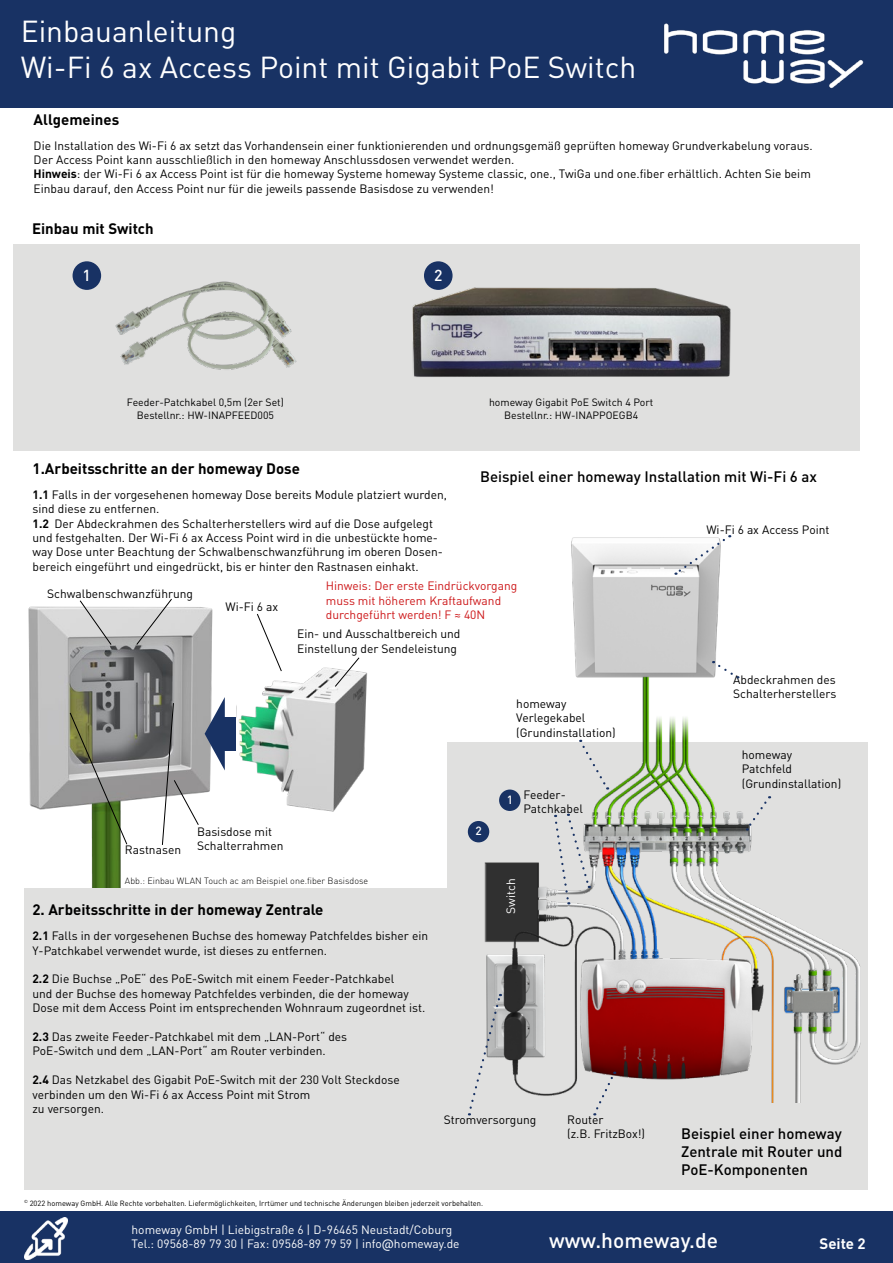
<style>
.page{position:relative;width:893px;height:1263px;background:#fff}
.page>*{position:absolute;margin:0;border:0;box-sizing:border-box;transform-origin:0 0}
.t1{font:30px/36px "DIN";color:#fff}
.t2{font:500 30px "DIN";color:#fff}
.t3{font:500 21px "DIN";color:#fff}
.t4{font:500 15.75px "DIN";color:#fff}
.t5{font:500 15px/18px "DIN";color:#000;text-align:justify}
.t6{font:700 15px "DIN";color:#000}
.t7{font:700 15px "DIN";color:#fff}
.t8{font:12px/14.4px "DIN";color:#000}
.t9{font:12px/14.4px "DIN";color:#fefefe}
.t10{font:12px/14.4px "DIN";color:#cd1719}
.t11{font:12px "DIN";color:#fff}
.t12{font:500 11.85px "DIN";color:#fff}
.t13{font:10.5px/12.6px "DIN";color:#000;text-align:center}
.t14{font:300 9px "DIN";color:#000}
.t15{font:7.5px "DIN";color:#000}
.s1{font-weight:700}
.s2{font-family:"Candara"}
</style>
<div class="page">
<div style="left:24px;top:888px;width:844px;height:302px;background:#e0e0df"></div>
<img style="left:447px;top:535px;width:421px;height:567px">
<div style="left:13px;top:244px;width:846px;height:206px;background:#e0e0df"></div>
<div style="left:0;top:0;width:893px;height:107px;background:#183264"></div>
<img style="left:664px;top:23px;width:200px;height:66px">
<img style="left:28px;top:606px;width:207px;height:282px">
<svg style="left:257px;top:614px;width:23px;height:52px"></svg>
<svg style="left:205px;top:697px;width:20px;height:73px"></svg>
<div style="left:221px;top:717px;width:15px;height:33px;background:#183264"></div>
<svg style="left:69px;top:712px;width:59px;height:133px;background:#939a87"></svg>
<svg style="left:162px;top:702px;width:37px;height:144px"></svg>
<img style="left:114px;top:273px;width:187px;height:105px">
<svg style="left:468px;top:994px;width:34px;height:121px"></svg>
<svg style="left:594px;top:1072px;width:22px;height:43px"></svg>
<svg style="left:554px;top:814px;width:37px;height:90px;background:#d1d2d3"></svg>
<svg style="left:746px;top:796px;width:24px;height:34px"></svg>
<svg style="left:580px;top:740px;width:28px;height:49px"></svg>
<svg style="left:675px;top:535px;width:55px;height:40px"></svg>
<svg style="left:713px;top:661px;width:25px;height:17px"></svg>
<div style="left:73px;top:261px;width:28px;height:29px;background:#183264;border-radius:50%"></div>
<div style="left:424px;top:261px;width:29px;height:29px;background:#183264;border-radius:50%"></div>
<div style="left:468px;top:821px;width:21px;height:21px;background:#183264;border-radius:50%"></div>
<div style="left:499px;top:789px;width:21px;height:22px;background:#183264;border-radius:50%"></div>
<img style="left:410px;top:278px;width:323px;height:105px">
<svg style="left:79px;top:600px;width:33px;height:46px;background:#cecfcf"></svg>
<svg style="left:136px;top:598px;width:37px;height:48px"></svg>
<div style="left:0;top:1212px;width:893px;height:51px;background:#183264"></div>
<img style="left:24px;top:1217px;width:43px;height:43px">
<img style="left:235px;top:666px;width:133px;height:146px">
<svg style="left:334px;top:657px;width:26px;height:30px"></svg>
<h1 class="t1" style="left:21px;top:12px;width:617px">Einbauanleitung<br>Wi-Fi 6 ax Access Point mit Gigabit PoE Switch</h1>
<p class="t6" style="left:34px;top:109px;width:87px">Allgemeines</p>
<p class="t8" style="left:34px;top:138px;width:781px">Die Installation des Wi-Fi 6 ax setzt das Vorhandensein einer funktionierenden und ordnungsgemäß geprüften homeway Grundverkabelung voraus.<br>Der Access Point kann ausschließlich in den homeway Anschlussdosen verwendet werden.<br><span class="s1">Hinweis</span>: der Wi-Fi 6 ax Access Point ist für die homeway Systeme homeway Systeme classic, one., TwiGa und one.fiber erhältlich. Achten Sie beim Einbau darauf, den Access Point nur für die jeweils passende Basisdose zu verwenden!</p>
<p class="t6" style="left:32px;top:219px;width:123px">Einbau mit Switch</p>
<h3 class="t4" style="left:83px;top:265px;width:10px">1</h3>
<h3 class="t4" style="left:434px;top:265px;width:10px">2</h3>
<p class="t13" style="left:127px;top:396px;width:158px">Feeder-Patchkabel 0,5m (2er Set)<br>Bestellnr.: HW-INAPFEED005</p>
<p class="t6" style="left:33px;top:458px;width:269px">1.Arbeitsschritte an der homeway Dose</p>
<p class="t8" style="left:33px;top:487px;width:416px"><span class="s1">1.1</span> Falls in der vorgesehenen homeway Dose bereits Module platziert wurden, sind diese zu entfernen.<br><span class="s1">1.2</span> Der Abdeckrahmen des Schalterherstellers wird auf die Dose aufgelegt und festgehalten. Der Wi-Fi 6 ax Access Point wird in die unbestückte home&shy;way Dose unter Beachtung der Schwalbenschwanzführung im oberen Dosen&shy;bereich eingeführt und eingedrückt, bis er hinter den Rastnasen einhakt.</p>
<p class="t13" style="left:489px;top:396px;width:166px">homeway Gigabit PoE Switch 4 Port<br>Bestellnr.: HW-INAPPOEGB4</p>
<p class="t5" style="left:480px;top:467px;width:338px">Beispiel einer homeway Installation mit Wi-Fi 6 ax</p>
<p class="t8" style="left:706px;top:522px;width:125px">Wi-Fi 6 ax Access Point</p>
<p class="t8" style="left:47px;top:586px;width:148px">Schwalbenschwanzführung</p>
<p class="t8" style="left:226px;top:599px;width:54px">Wi-Fi 6 ax</p>
<p class="t10" style="left:326px;top:578px;width:193px">Hinweis: Der erste Eindrückvorgang muss mit höherem Kraftaufwand durchgeführt werden! F ≈ 40N</p>
<p class="t8" style="left:297px;top:627px;width:165px">Ein- und Ausschaltbereich und<br>Einstellung der Sendeleistung</p>
<p class="t8" style="left:516px;top:696px;width:101px">homeway<br>Verlegekabel (Grundinstallation)</p>
<p class="t8" style="left:125px;top:842px;width:58px">Rastnasen</p>
<p class="t8" style="left:197px;top:824px;width:88px">Basisdose mit<br>Schalterrahmen</p>
<p class="t12" style="left:475px;top:823px;width:8px">2</p>
<p class="t12" style="left:507px;top:792px;width:8px">1</p>
<p class="t8" style="left:523px;top:787px;width:61px">Feeder-<br>Patchkabel</p>
<p class="t14" style="left:125px;top:875px;width:245px">Abb.: Einbau WLAN Touch ac am Beispiel one.fiber Basisdose</p>
<p class="t6" style="left:32px;top:900px;width:293px">2. Arbeitsschritte in der homeway Zentrale</p>
<p class="t8" style="left:32px;top:928px;width:397px"><span class="s1">2.1</span> Falls in der vorgesehenen Buchse des homeway Patchfeldes bisher ein<br>Y-Patchkabel verwendet wurde, ist dieses zu entfernen.</p>
<p class="t8" style="left:32px;top:971px;width:394px"><span class="s1">2.2</span> Die Buchse „PoE“ des PoE-Switch mit einem Feeder-Patchkabel<br>und der Buchse des homeway Patchfeldes verbinden, die der homeway<br>Dose mit dem Access Point im entsprechenden Wohnraum zugeordnet ist.</p>
<p class="t8" style="left:32px;top:1029px;width:316px"><span class="s1">2.3</span> Das zweite Feeder-Patchkabel mit dem „LAN-Port“ des<br>PoE-Switch und dem „LAN-Port“ am Router verbinden.</p>
<p class="t8" style="left:32px;top:1072px;width:369px"><span class="s1">2.4</span> Das Netzkabel des Gigabit PoE-Switch mit der 230 Volt Steckdose verbinden um den Wi-Fi 6 ax Access Point mit Strom<br>zu versorgen.</p>
<p class="t11" style="left:503px;top:914px;width:37px;rotate:-90deg">Switch</p>
<p class="t8" style="left:444px;top:1112px;width:94px">Stromversorgung</p>
<p class="t8" style="left:567px;top:1112px;width:79px">Router<br>(z.B. FritzBox!)</p>
<p class="t8" style="left:733px;top:672px;width:105px">Abdeckrahmen des<br>Schalterherstellers</p>
<p class="t8" style="left:742px;top:747px;width:101px">homeway<br>Patchfeld (Grundinstallation)</p>
<p class="t5" style="left:681px;top:1124px;width:163px">Beispiel einer homeway Zentrale mit Router und PoE-Komponenten</p>
<p class="t15" style="left:24px;top:1198px;width:461px"><sup>©</sup> 2022 homeway GmbH. Alle Rechte vorbehalten. Liefermöglichkeiten, Irrtümer und technische Änderungen bleiben jederzeit vorbehalten.</p>
<h1 class="t2" style="left:197px;top:1218px;width:243px">www.homeway.de</h1>
<p class="t9" style="left:471px;top:1236px;width:326px">Tel.: 09568-89 79 30 | Fax: 09568-89 79 59 | info@homeway.de</p>
<p class="t7" style="left:823px;top:1232px;width:48px">Seite 2</p>
<p class="t9" style="left:132px;top:1222px;width:330px">homeway GmbH | Liebigstraße 6 | D-96465 Neustadt/Coburg<br>Tel.: 09568-89 79 30 | Fax: 09568-89 79 59 | info<span class="s2">@</span>homeway.de</p>
<h2 class="t3" style="left:549px;top:1226px;width:170px">www.homeway.de</h2>
<p class="t7" style="left:819px;top:1233px;width:48px">Seite 2</p>
</div>
